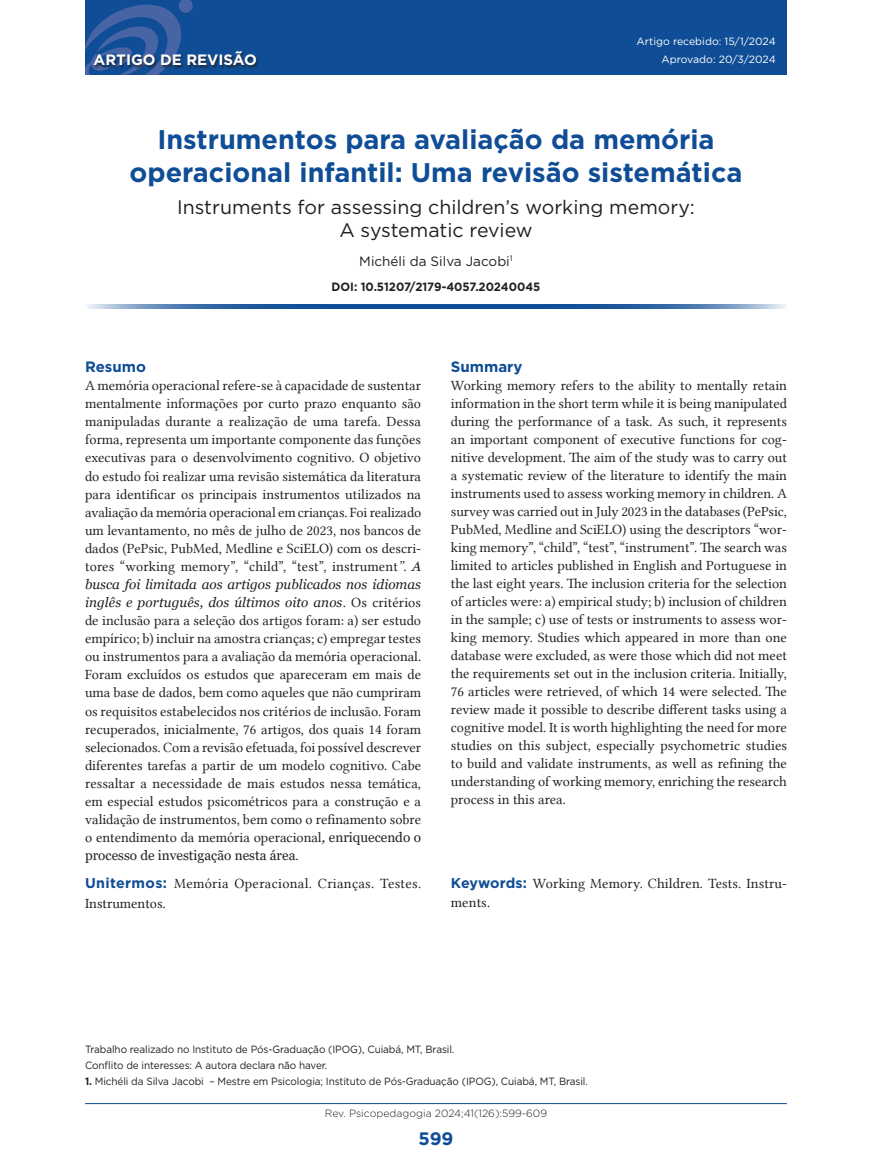
<style>
.page{position:relative;width:872px;height:1170px;background:#fff}
.page>*{position:absolute;margin:0;border:0;box-sizing:border-box;transform-origin:0 0}
.t1{font:700 27px/32.4px "Gotham";color:#0f4d96;text-align:center}
.t2{font:19.5px/23.4px "Gotham";color:#231f20;text-align:center}
.t3{font:700 18px "Gotham";color:#0f4d96}
.t4{font:700 15px "Gotham";color:#fff}
.t5{font:700 15px "Gotham";color:#0f4d96}
.t6{font:14.25px/18px "Lin Libertine";color:#231f20;text-align:justify}
.t7{font:14.25px/19.5px "Lin Libertine";letter-spacing:.02em;color:#231f20}
.t8{font:italic 13.5px/18px "Georgia";color:#231f20}
.t9{font:13.5px "Georgia";color:#231f20}
.t10{font:13.5px "Gotham";color:#231f20}
.t11{font:700 12px "Gotham";color:#231f20;scale:.95 1}
.t12{font:10.5px/15.8px "Gotham";letter-spacing:-.01em;color:#231f20;scale:.95 1}
.t13{font:10.5px/17.2px "Gotham";color:#fff;text-align:right}
.t14{font:300 10.5px "Gotham";color:#231f20}
.s1{font-family:"Lin Libertine I"}
.s2{font-family:"Georgia";font-style:italic;font-size:13.5px}
.s3{font-family:"Lin Libertine I";font-style:normal;font-size:14.25px}
.s4{font-family:"Lin Libertine";font-style:normal;font-size:14.25px}
.s5{font-family:"Georgia";font-size:13.5px}
.s6{font-family:"Lin Libertine";font-size:14.25px}
.s7{font-family:"Gotham";font-weight:700;color:#0f4d96}
.s8{font-weight:700}
</style>
<div class="page">
<hr style="left:85px;top:1103px;width:702px;height:1px;background:#0f4d96">
<div style="left:85px;top:0;width:702px;height:75px;background:#0f4d96"></div>
<svg style="left:85px;top:0;width:108px;height:75px"></svg>
<div style="left:94px;top:51px;width:165px;height:17px;background:#231f20;opacity:.75"></div>
<svg style="left:87px;top:305px;width:699px;height:4px"></svg>
<p class="t4" style="left:94px;top:50px;width:165px">ARTIGO DE REVISÃO</p>
<p class="t13" style="left:636px;top:33px;width:141px">Artigo recebido: 15/1/2024<br>Aprovado: 20/3/2024</p>
<h1 class="t1" style="left:130px;top:123px;width:614px">Instrumentos para avaliação da memória operacional infantil: Uma revisão sistemática</h1>
<h2 class="t2" style="left:177px;top:194px;width:519px">Instruments for assessing children’s working memory:<br>A systematic review</h2>
<p class="t10" style="left:359px;top:252px;width:155px">Michéli da Silva Jacobi<sup>1</sup></p>
<p class="t11" style="left:331px;top:279px;width:221px">DOI: 10.51207/2179-4057.20240045</p>
<p class="t5" style="left:85px;top:357px;width:62px">Resumo</p>
<p class="t6" style="left:85px;top:376px;width:338px">A memória operacional refere-se à capacidade de sustentar mentalmente informações por curto prazo enquanto são manipuladas durante a realização de uma tarefa. Dessa forma, representa um importante componente das funções executivas para o desenvolvimento cognitivo. O objetivo do estudo foi realizar uma revisão sistemática da literatura para identificar os principais instrumentos utilizados na avaliação da memória operacional em crianças. Foi realizado um levantamento, no mês de julho de 2023, nos bancos de dados (PePsic, PubMed, Medline e SciELO) com os descri&shy;tores “working memory”, “child”, “test”, instrument<span class="s1">”.</span> <span class="s2">A</span></p>
<p class="t8" style="left:85px;top:575px;width:337px">busca foi limitada aos artigos publicados nos idiomas inglês e português, dos últimos oito anos<span class="s3">.</span> <span class="s4">Os critérios</span></p>
<p class="t6" style="left:85px;top:611px;width:337px">de inclusão para a seleção dos artigos foram: a) ser estudo empírico; b) incluir na amostra crianças; c) empregar testes ou instrumentos para a avaliação da memória operacional.<br>Foram excluídos os estudos que apareceram em mais de uma base de dados, bem como aqueles que não cumpriram os requisitos estabelecidos nos critérios de inclusão. Foram recuperados, inicialmente, 76 artigos, dos quais 14 foram selecionados. Com a revisão efetuada, foi possível descrever diferentes tarefas a partir de um modelo cognitivo. Cabe ressaltar a necessidade de mais estudos nessa temática, em especial estudos psicométricos para a construção e a validação de instrumentos, bem como o refinamento sobre o entendimento da memória operacional<span class="s2">,</span> <span class="s5">enriquecendo o</span></p>
<p class="t9" style="left:85px;top:847px;width:215px">processo de investigação nesta área<span class="s6">.</span></p>
<p class="t7" style="left:85px;top:873px;width:337px"><span class="s7">Unitermos:</span> Memória Operacional. Crianças. Testes.<br>Instrumentos.</p>
<p class="t5" style="left:451px;top:357px;width:73px">Summary</p>
<p class="t6" style="left:451px;top:376px;width:338px">Working memory refers to the ability to mentally retain information in the short term while it is being manipulated during the performance of a task. As such, it represents an important component of executive functions for cog&shy;nitive development. The aim of the study was to carry out a systematic review of the literature to identify the main instruments used to assess working memory in children. A survey was carried out in July 2023 in the databases (PePsic, PubMed, Medline and SciELO) using the descriptors “wor&shy;king memory”, “child”, “test”, “instrument”. The search was limited to articles published in English and Portuguese in the last eight years. The inclusion criteria for the selection of articles were: a) empirical study; b) inclusion of children in the sample; c) use of tests or instruments to assess wor&shy;king memory. Studies which appeared in more than one database were excluded, as were those which did not meet the requirements set out in the inclusion criteria. Initially, 76 articles were retrieved, of which 14 were selected. The review made it possible to describe different tasks using a cognitive model. It is worth highlighting the need for more studies on this subject, especially psychometric studies to build and validate instruments, as well as refining the understanding of working memory, enriching the research process in this area.</p>
<p class="t6" style="left:451px;top:873px;width:337px;line-height:19.5px"><span class="s7">Keywords:</span> Working Memory. Children. Tests. Instru&shy;ments.</p>
<p class="t12" style="left:85px;top:1041px;width:390px">Trabalho realizado no Instituto de Pós-Graduação (IPOG), Cuiabá, MT, Brasil.<br>Conflito de interesses: A autora declara não haver.</p>
<p class="t12" style="left:85px;top:1072px;width:531px"><span class="s8">1.</span> Michéli da Silva Jacobi – Mestre em Psicologia; Instituto de Pós-Graduação (IPOG), Cuiabá, MT, Brasil.</p>
<p class="t14" style="left:325px;top:1106px;width:224px">Rev. Psicopedagogia 2024;41(126):599-609</p>
<p class="t3" style="left:418px;top:1126px;width:37px">599</p>
</div>
